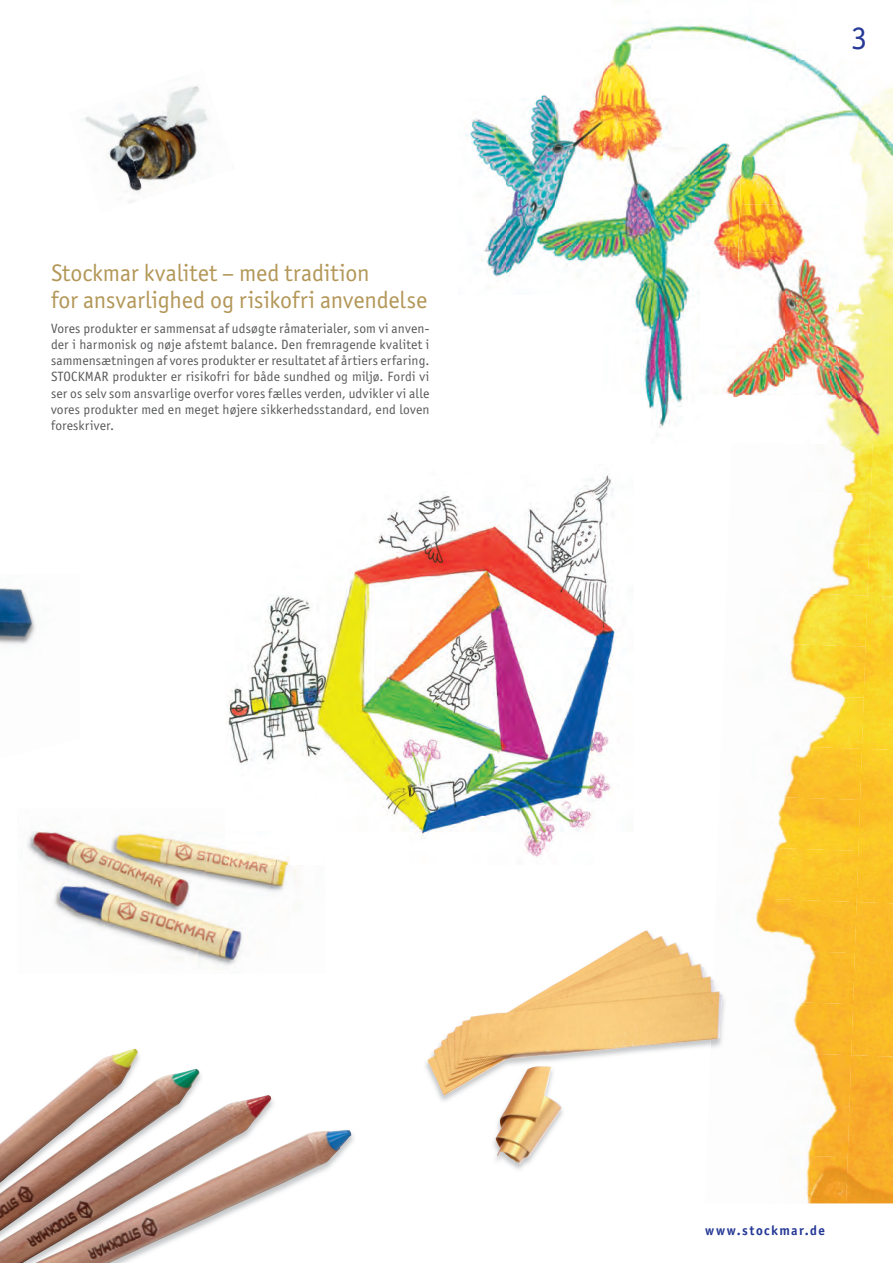
<style>
.page{position:relative;width:893px;height:1263px;background:#fff}
.page>*{position:absolute;margin:0;border:0;box-sizing:border-box;transform-origin:0 0}
.t1{font:33px "Officina Sans ITC Pro";color:#263996}
.t2{font:24px/27px "Officina Sans ITC Pro";color:#b39758}
.t3{font:13.5px/16.2px "Officina Sans ITC Pro";letter-spacing:.01em;color:#57585a;text-align:justify}
.t4{font:700 13.5px "Officina Sans ITC Pro";letter-spacing:.11em;color:#263996}
</style>
<div class="page">
<img style="left:226px;top:474px;width:391px;height:383px">
<img style="left:806px;top:1157px;width:40px;height:46px">
<img style="left:846px;top:1057px;width:47px;height:146px">
<img style="left:807px;top:1106px;width:42px;height:51px">
<img style="left:811px;top:1055px;width:40px;height:51px">
<img style="left:794px;top:1004px;width:57px;height:51px">
<div style="left:851px;top:903px;width:42px;height:154px;background:#fabb27"></div>
<img style="left:800px;top:953px;width:55px;height:51px">
<img style="left:756px;top:902px;width:101px;height:51px">
<img style="left:761px;top:851px;width:95px;height:51px">
<img style="left:856px;top:750px;width:37px;height:153px">
<img style="left:775px;top:800px;width:85px;height:51px">
<img style="left:784px;top:749px;width:78px;height:51px">
<img style="left:809px;top:698px;width:53px;height:51px">
<img style="left:862px;top:597px;width:31px;height:153px">
<img style="left:790px;top:647px;width:76px;height:51px">
<img style="left:792px;top:596px;width:75px;height:51px">
<img style="left:812px;top:545px;width:55px;height:51px">
<img style="left:867px;top:443px;width:26px;height:154px">
<img style="left:834px;top:494px;width:37px;height:51px">
<img style="left:831px;top:443px;width:42px;height:51px">
<img style="left:0;top:1048px;width:351px;height:215px">
<img style="left:293px;top:868px;width:4px;height:9px">
<img style="left:226px;top:808px;width:49px;height:23px">
<img style="left:275px;top:808px;width:50px;height:28px">
<img style="left:289px;top:836px;width:36px;height:24px">
<img style="left:27px;top:831px;width:170px;height:128px">
<img style="left:197px;top:843px;width:92px;height:123px">
<img style="left:226px;top:831px;width:63px;height:34px">
<img style="left:615px;top:24px;width:168px;height:25px">
<img style="left:541px;top:49px;width:109px;height:49px">
<img style="left:770px;top:49px;width:36px;height:12px">
<img style="left:466px;top:98px;width:264px;height:50px">
<img style="left:476px;top:148px;width:264px;height:49px">
<img style="left:483px;top:197px;width:257px;height:98px">
<img style="left:634px;top:295px;width:59px;height:50px">
<img style="left:643px;top:345px;width:90px;height:49px">
<img style="left:647px;top:394px;width:246px;height:49px">
<img style="left:743px;top:61px;width:150px;height:95px">
<img style="left:740px;top:156px;width:153px;height:48px">
<img style="left:737px;top:204px;width:156px;height:96px">
<img style="left:768px;top:300px;width:125px;height:48px">
<img style="left:733px;top:348px;width:160px;height:48px">
<img style="left:146px;top:86px;width:62px;height:98px">
<img style="left:85px;top:113px;width:61px;height:90px">
<img style="left:723px;top:998px;width:2px;height:23px">
<img style="left:427px;top:930px;width:296px;height:234px">
<img style="left:0;top:588px;width:36px;height:57px">
<h2 class="t2" style="left:51px;top:259px;width:378px">Stockmar kvalitet – med tradition<br>for ansvarlighed og risikofri anvendelse</h2>
<p class="t3" style="left:51px;top:320px;width:380px">Vores produkter er sammensat af udsøgte råmaterialer, som vi anven&shy;der i harmonisk og nøje afstemt balance. Den fremragende kvalitet i sammensætningen af vores produkter er resultatet af årtiers erfaring.<br>STOCKMAR produkter er risikofri for både sundhed og miljø. Fordi vi ser os selv som ansvarlige overfor vores fælles verden, udvikler vi alle vores produkter med en meget højere sikkerhedsstandard, end loven foreskriver.</p>
<h1 class="t1" style="left:851px;top:19px;width:18px">3</h1>
<p class="t4" style="left:705px;top:1221px;width:121px">www.stockmar.de</p>
</div>
